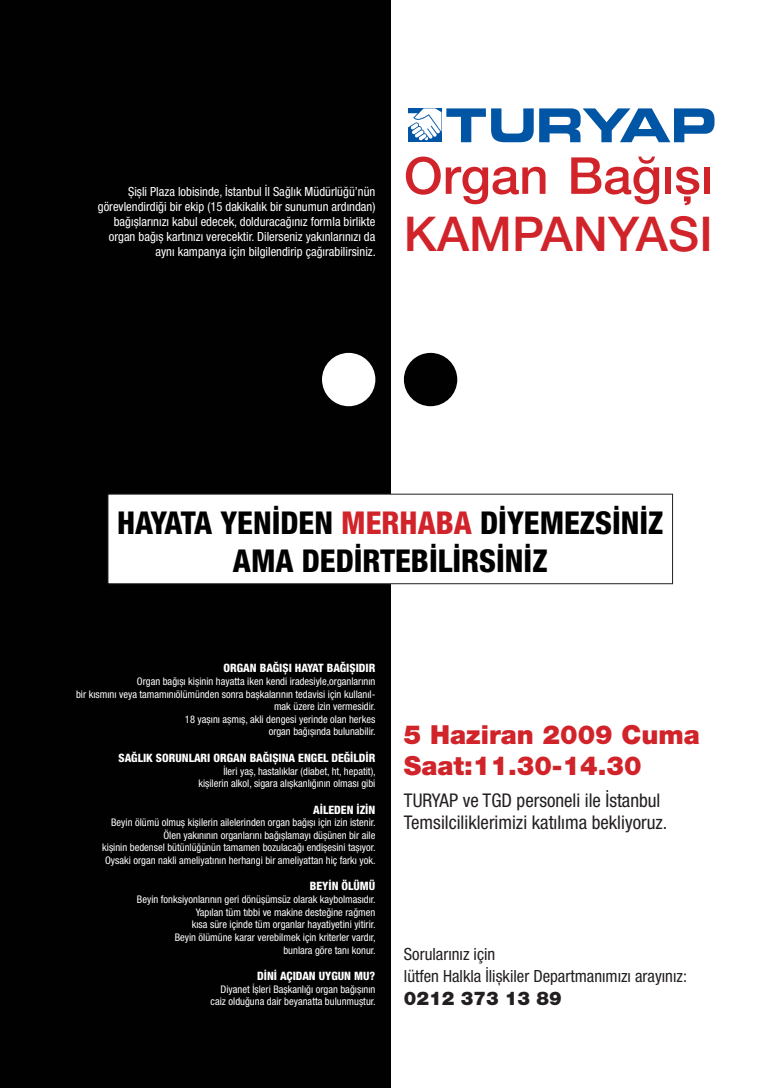
<style>
.page{position:relative;width:780px;height:1088px;background:#fff}
.page>*{position:absolute;margin:0;border:0;box-sizing:border-box;transform-origin:0 0}
.t1{font:500 51px "Helvetica Neue LT Pro";color:#d1232a}
.t2{font:500 48px "Helvetica Neue LT Pro";letter-spacing:.005em;color:#d1232a}
.t3{font:800 condensed 31.5px "Helvetica Neue LT Pro";color:#010101}
.t4{font:900 26.25px "Helvetica Neue LT Pro";color:#d1232a}
.t5{font:condensed 18.88px/22.6px "Helvetica Neue LT Pro";color:#231f20}
.t6{font:900 18.88px "Helvetica Neue LT Pro";color:#231f20}
.t7{font:condensed 16.75px "Helvetica Neue LT Pro";color:#231f20}
.t8{font:condensed 12.62px/15.1px "Helvetica Neue LT Pro";color:#fff;text-align:right}
.t9{font:800 condensed 11.5px "Helvetica Neue LT Pro";color:#fff}
.t10{font:condensed 10.5px/12.6px "Helvetica Neue LT Pro";color:#fff;text-align:right}
.s1{color:#d1232a}
</style>
<div class="page">
<div style="left:0;top:0;width:390px;height:1088px;background:#010101"></div>
<div style="left:322px;top:353px;width:53px;height:53px;background:#fff;border-radius:50%"></div>
<div style="left:404px;top:353px;width:53px;height:53px;background:#010101;border-radius:50%"></div>
<svg style="left:408px;top:108px;width:125px;height:34px"></svg>
<svg style="left:539px;top:108px;width:175px;height:34px"></svg>
<div style="left:108px;top:494px;width:564px;height:90px;background:#fff"></div>
<div style="left:108px;top:494px;width:564px;height:90px;border:1px solid #231f20"></div>
<p class="t8" style="left:98px;top:184px;width:279px">Şişli Plaza lobisinde, İstanbul İl Sağlık Müdürlüğü’nün görevlendirdiği bir ekip (15 dakikalık bir sunumun ardından) bağışlarınızı kabul edecek, dolduracağınız formla birlikte organ bağış kartınızı verecektir. Dilerseniz yakınlarınızı da aynı kampanya için bilgilendirip çağırabilirsiniz.</p>
<p class="t1" style="left:404px;top:145px;width:310px">Organ Bağışı</p>
<p class="t2" style="left:404px;top:206px;width:310px">KAMPANYASI</p>
<p class="t3" style="left:117px;top:503px;width:548px">HAYATA YENİDEN <span class="s1">MERHABA</span> DİYEMEZSİNİZ</p>
<p class="t3" style="left:233px;top:541px;width:316px">AMA DEDİRTEBİLİRSİNİZ</p>
<p class="t9" style="left:223px;top:661px;width:153px">ORGAN BAĞIŞI HAYAT BAĞIŞIDIR</p>
<p class="t10" style="left:137px;top:675px;width:240px">Organ bağışı kişinin hayatta iken kendi iradesiyle,organlarının</p>
<p class="t10" style="left:76px;top:687px;width:301px">bir kısmını veya tamamınıölümünden sonra başkalarının tedavisi için kullanıl&shy;mak üzere izin vermesidir.</p>
<p class="t10" style="left:185px;top:713px;width:192px">18 yaşını aşmış, akli dengesi yerinde olan herkes</p>
<p class="t10" style="left:269px;top:725px;width:109px">organ bağışında bulunabilir.</p>
<p class="t9" style="left:119px;top:751px;width:258px">SAĞLIK SORUNLARI ORGAN BAĞIŞINA ENGEL DEĞİLDİR</p>
<p class="t10" style="left:223px;top:764px;width:154px">İleri yaş, hastalıklar (diabet, ht, hepatit),</p>
<p class="t10" style="left:198px;top:777px;width:178px">kişilerin alkol, sigara alışkanlığının olması gibi</p>
<p class="t9" style="left:313px;top:802px;width:64px">AİLEDEN İZİN</p>
<p class="t10" style="left:111px;top:816px;width:266px">Beyin ölümü olmuş kişilerin ailelerinden organ bağışı için izin istenir.</p>
<p class="t10" style="left:163px;top:829px;width:213px">Ölen yakınının organlarını bağışlamayı düşünen bir aile</p>
<p class="t10" style="left:102px;top:841px;width:275px">kişinin bedensel bütünlüğünün tamamen bozulacağı endişesini taşıyor.</p>
<p class="t10" style="left:105px;top:854px;width:272px">Oysaki organ nakli ameliyatının herhangi bir ameliyattan hiç farkı yok.</p>
<p class="t9" style="left:310px;top:879px;width:67px">BEYİN ÖLÜMÜ</p>
<p class="t10" style="left:137px;top:893px;width:240px">Beyin fonksiyonlarının geri dönüşümsüz olarak kaybolmasıdır.</p>
<p class="t10" style="left:196px;top:905px;width:181px">Yapılan tüm tıbbi ve makine desteğine rağmen</p>
<p class="t10" style="left:192px;top:918px;width:185px">kısa süre içinde tüm organlar hayatiyetini yitirir.</p>
<p class="t10" style="left:175px;top:931px;width:202px">Beyin ölümüne karar verebilmek için kriterler vardır,</p>
<p class="t10" style="left:283px;top:943px;width:94px">bunlara göre tanı konur.</p>
<p class="t9" style="left:257px;top:969px;width:120px">DİNİ AÇIDAN UYGUN MU?</p>
<p class="t10" style="left:220px;top:982px;width:156px">Diyanet İşleri Başkanlığı organ bağışının</p>
<p class="t10" style="left:211px;top:995px;width:167px">caiz olduğuna dair beyanatta bulunmuştur.</p>
<p class="t4" style="left:404px;top:719px;width:297px">5 Haziran 2009 Cuma</p>
<p class="t4" style="left:404px;top:750px;width:239px">Saat:11.30-14.30</p>
<p class="t5" style="left:404px;top:788px;width:265px">TURYAP ve TGD personeli ile İstanbul<br>Temsilciliklerimizi katılıma bekliyoruz.</p>
<p class="t7" style="left:404px;top:944px;width:93px">Sorularınız için</p>
<p class="t7" style="left:404px;top:967px;width:284px">lütfen Halkla İlişkiler Departmanımızı arayınız:</p>
<p class="t6" style="left:404px;top:987px;width:159px">0212 373 13 89</p>
</div>
